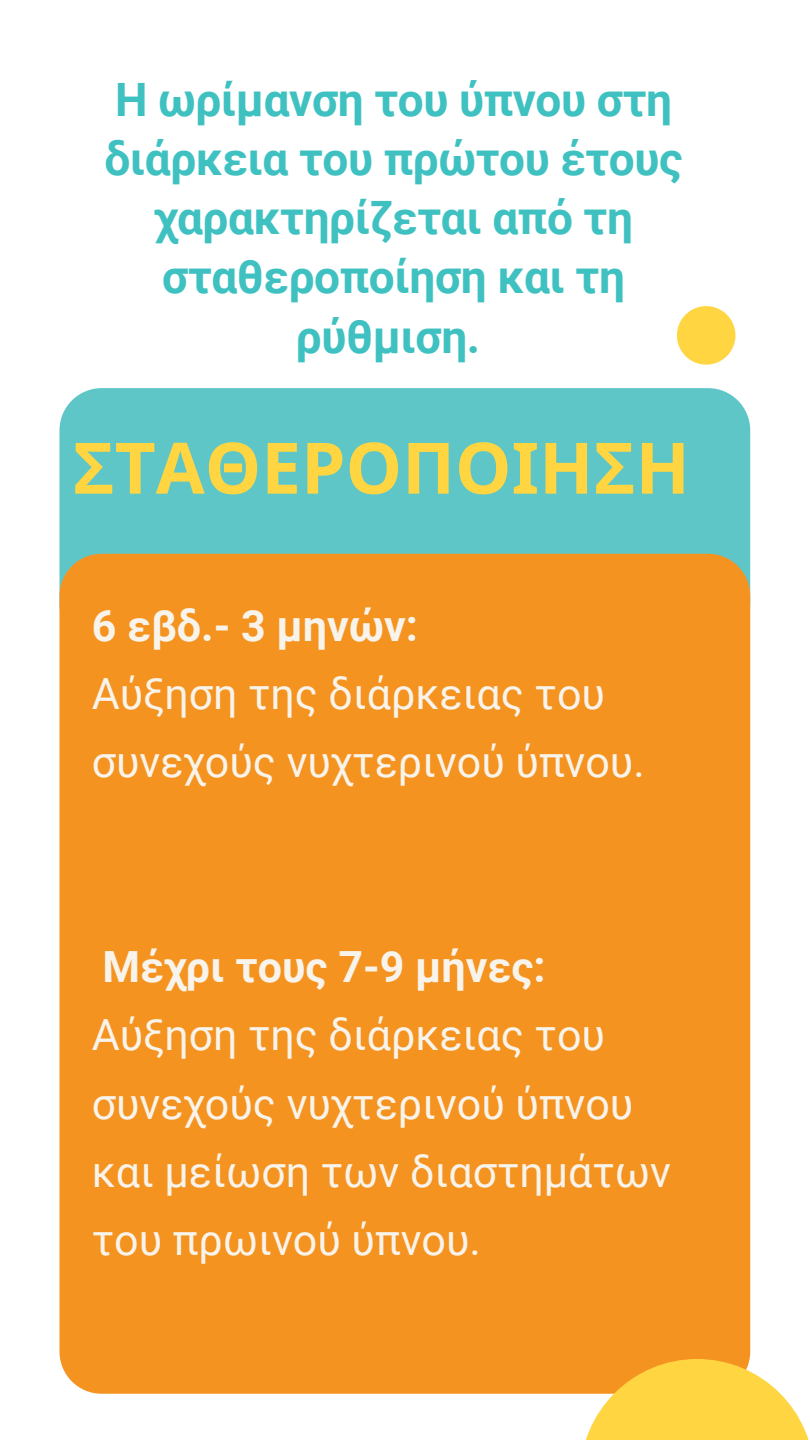
<style>
.page{position:relative;width:810px;height:1440px;background:#fff}
.page>*{position:absolute;margin:0;border:0;box-sizing:border-box;transform-origin:0 0}
.t1{font:700 71px "Noto Sans";color:#ffd542}
.t2{font:700 46px/59.2px "Roboto";letter-spacing:-.01em;color:#3ec1c0;text-align:center}
.t3{font:43px/68.2px "Roboto";color:#f8f4eb}
.t4{font:700 43px "Roboto";color:#f8f4eb}
</style>
<div class="page">
<div style="left:59px;top:388px;width:691px;height:258px;background:#5fc6c7;border-radius:42px"></div>
<div style="left:59px;top:554px;width:691px;height:840px;background:#f59320;border-radius:42px"></div>
<svg style="left:580px;top:1359px;width:229px;height:81px"></svg>
<svg style="left:677px;top:306px;width:58px;height:59px"></svg>
<p class="t2" style="left:104px;top:70px;width:580px">Η ωρίμανση του ύπνου στη διάρκεια του πρώτου έτους χαρακτηρίζεται από τη σταθεροποίηση και τη ρύθμιση.</p>
<h1 class="t1" style="left:73px;top:418px;width:619px">ΣΤΑΘΕΡΟΠΟΙΗΣΗ</h1>
<p class="t4" style="left:92px;top:601px;width:328px">6 εβδ.- 3 μηνών:</p>
<p class="t3" style="left:92px;top:660px;width:554px">Αύξηση της διάρκειας του συνεχούς νυχτερινού ύπνου.</p>
<p class="t4" style="left:102px;top:942px;width:445px">Μέχρι τους 7-9 μήνες:</p>
<p class="t3" style="left:92px;top:1002px;width:581px">Αύξηση της διάρκειας του συνεχούς νυχτερινού ύπνου και μείωση των διαστημάτων του πρωινού ύπνου.</p>
</div>
